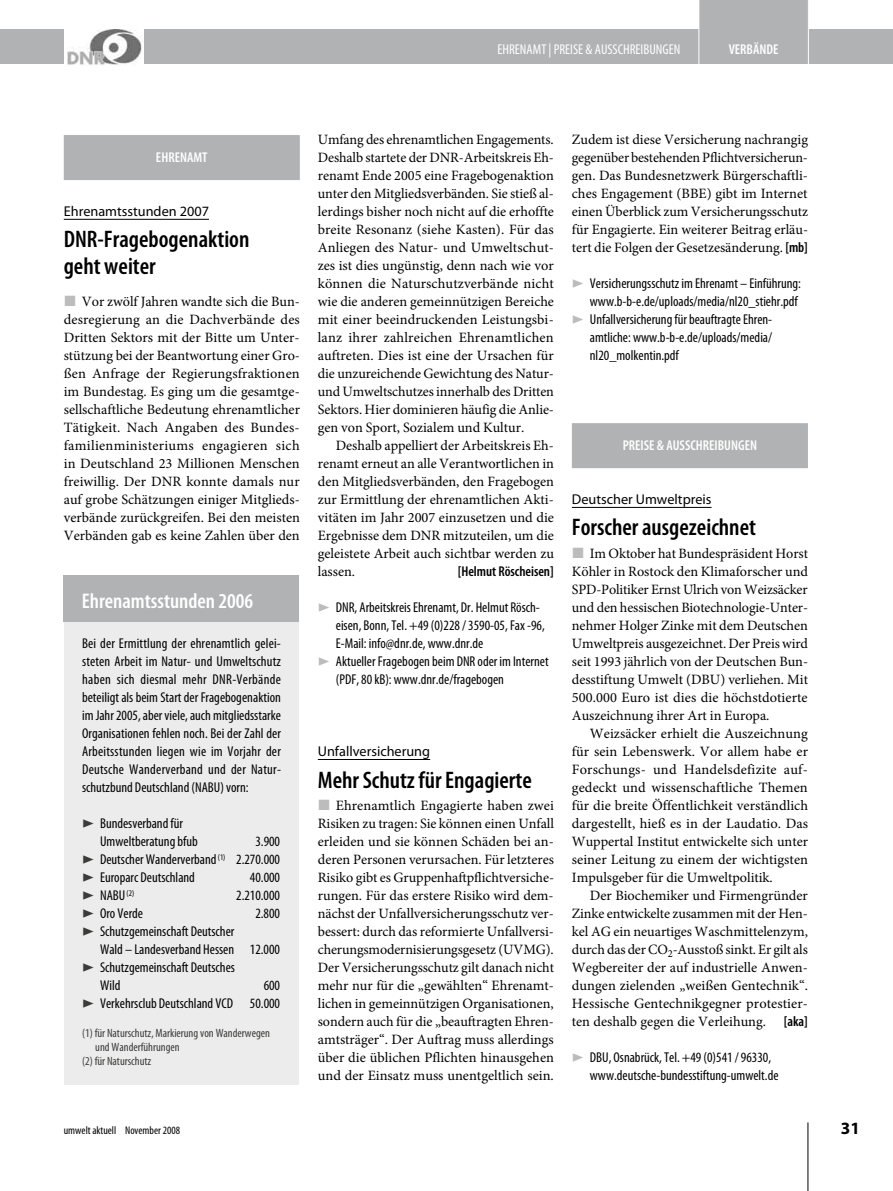
<style>
.page{position:relative;width:893px;height:1191px;background:#fff}
.page>*{position:absolute;margin:0;border:0;box-sizing:border-box;transform-origin:0 0}
.t1{font:600 condensed 24px/27px "Myriad Pro";color:#000}
.t2{font:600 condensed 21.3px "Myriad Pro";color:#fff}
.t3{font:700 17.25px "Myriad Pro";color:#000}
.t4{font:14.25px/18px "Minion Pro";color:#000;text-align:justify}
.t5{font:condensed 14.25px/18px "Myriad Pro";color:#000}
.t6{font:14.25px "Myriad Pro";color:#000}
.t7{font:600 condensed 14.25px "Myriad Pro";color:#fff}
.t8{font:condensed 14.25px "Myriad Pro";color:#fff}
.t9{font:600 condensed 14.25px "Myriad Pro";color:#000}
.t10{font:condensed 12px "Myriad Pro";color:#3c3b3a}
.t11{font:condensed 11.25px "Myriad Pro";color:#000}
.s1{font-family:"Myriad Pro";font-weight:600;font-stretch:condensed}
</style>
<div class="page">
<hr style="left:807px;top:1122px;width:1px;height:69px;background:#000">
<div style="left:143px;top:30px;width:750px;height:34px;background:#b1b2b3"></div>
<div style="left:0;top:30px;width:64px;height:34px;background:#b1b2b3"></div>
<div style="left:64px;top:27px;width:80px;height:39px;background:#fff"></div>
<img style="left:68px;top:29px;width:75px;height:36px">
<div style="left:699px;top:0;width:109px;height:64px;background:#b1b2b3"></div>
<hr style="left:698px;top:0;width:1px;height:72px;background:#fff">
<hr style="left:808px;top:0;width:1px;height:72px;background:#fff">
<div style="left:64px;top:135px;width:236px;height:45px;background:#b1b2b3"></div>
<hr style="left:64px;top:219px;width:145px;height:1px;background:#000">
<hr style="left:318px;top:759px;width:112px;height:1px;background:#000">
<div style="left:572px;top:423px;width:236px;height:45px;background:#b1b2b3"></div>
<hr style="left:572px;top:507px;width:139px;height:1px;background:#000">
<div style="left:64px;top:619px;width:235px;height:465px;background:#ececec"></div>
<div style="left:64px;top:575px;width:235px;height:47px;background:#b1b2b3"></div>
<p class="t8" style="left:497px;top:41px;width:150px">Ehrenamt | Preise &amp; Ausschreibung</p>
<p class="t8" style="left:669px;top:41px;width:11px">en</p>
<p class="t7" style="left:729px;top:40px;width:51px">verbände</p>
<p class="t7" style="left:156px;top:148px;width:53px">Ehrenamt</p>
<p class="t6" style="left:64px;top:202px;width:147px">Ehrenamtsstunden 2007</p>
<h1 class="t1" style="left:64px;top:225px;width:187px">DNR-Fragebogenaktion geht weiter</h1>
<p class="t4" style="left:64px;top:293px;width:238px;text-indent:18px">Vor zwölf Jahren wandte sich die Bun&shy;desregierung an die Dachverbände des Dritten Sektors mit der Bitte um Unter&shy;stützung bei der Beantwortung einer Gro&shy;ßen Anfrage der Regierungsfraktionen im Bundestag. Es ging um die gesamtge&shy;sellschaftliche Bedeutung ehrenamtlicher Tätigkeit. Nach Angaben des Bundes&shy;familienministeriums engagieren sich in Deutschland 23 Millionen Menschen freiwillig. Der DNR konnte damals nur auf grobe Schätzungen einiger Mitglieds&shy;verbände zurückgreifen. Bei den meisten Verbänden gab es keine Zahlen über den</p>
<h2 class="t2" style="left:82px;top:587px;width:173px">Ehrenamtsstunden 2006</h2>
<p class="t5" style="left:82px;top:634px;width:200px;text-align:justify">Bei der Ermittlung der ehrenamtlich gelei&shy;steten Arbeit im Natur- und Umweltschutz haben sich diesmal mehr DNR-Verbände beteiligt als beim Start der Fragebogenaktion im Jahr 2005, aber viele, auch mitgliedsstarke Organisationen fehlen noch. Bei der Zahl der Arbeitsstunden liegen wie im Vorjahr der Deutsche Wanderverband und der Natur&shy;schutzbund Deutschland (NABU) vorn:</p>
<p class="t5" style="left:100px;top:814px;width:99px">Bundesverband für<br>Umweltberatung bfub</p>
<p class="t5" style="left:100px;top:832px;width:182px;text-align:justify;text-indent:155px">3.900<br>Deutscher Wanderverband <sup>(1)</sup> 2.270.000<br>Europarc Deutschland</p>
<p class="t5" style="left:250px;top:868px;width:32px">40.000</p>
<p class="t5" style="left:100px;top:886px;width:36px">NABU <sup>(2)</sup></p>
<p class="t5" style="left:236px;top:886px;width:45px">2.210.000</p>
<p class="t5" style="left:100px;top:904px;width:45px">Oro Verde</p>
<p class="t5" style="left:255px;top:904px;width:26px">2.800</p>
<p class="t5" style="left:100px;top:922px;width:182px">Schutzgemeinschaft Deutscher<br>Wald – Landesverband Hessen 12.000<br>Schutzgemeinschaft Deutsches<br>Wild</p>
<p class="t5" style="left:100px;top:976px;width:182px;text-align:right">600<br>Verkehrsclub Deutschland VCD 50.000</p>
<p class="t10" style="left:82px;top:1025px;width:189px">(1) für Naturschutz, Markierung von Wanderwegen</p>
<p class="t10" style="left:95px;top:1040px;width:86px">und Wanderführungen</p>
<p class="t10" style="left:82px;top:1054px;width:71px">(2) für Naturschutz</p>
<p class="t4" style="left:318px;top:131px;width:238px;text-align:left">Umfang des ehrenamtlichen Engagements.<br>Deshalb startete der DNR-Arbeitskreis Eh&shy;renamt Ende 2005 eine Fragebogenaktion unter den Mitgliedsverbänden. Sie stieß al&shy;lerdings bisher noch nicht auf die erhoffte breite Resonanz (siehe Kasten). Für das Anliegen des Natur- und Umweltschut&shy;zes ist dies ungünstig, denn nach wie vor können die Naturschutzverbände nicht wie die anderen gemeinnützigen Bereiche mit einer beeindruckenden Leistungsbi&shy;lanz ihrer zahlreichen Ehrenamtlichen auftreten. Dies ist eine der Ursachen für die unzureichende Gewichtung des Natur&shy;und Umweltschutzes innerhalb des Dritten Sektors. Hier dominieren häufig die Anlie&shy;gen von Sport, Sozialem und Kultur.</p>
<p class="t4" style="left:318px;top:437px;width:238px;text-indent:18px">Deshalb appelliert der Arbeitskreis Eh&shy;renamt erneut an alle Verantwortlichen in den Mitgliedsverbänden, den Fragebogen zur Ermittlung der ehrenamtlichen Akti&shy;vitäten im Jahr 2007 einzusetzen und die Ergebnisse dem DNR mitzuteilen, um die geleistete Arbeit auch sichtbar werden zu lassen.</p>
<p class="t9" style="left:458px;top:562px;width:97px">[Helmut Röscheisen]</p>
<p class="t5" style="left:336px;top:598px;width:214px">DNR, Arbeitskreis Ehrenamt, Dr. Helmut Rösch&shy;eisen, Bonn, Tel. +49 (0)228 / 3590-05, Fax -96, E-Mail: info@dnr.de, www.dnr.de<br>Aktueller Fragebogen beim DNR oder im Internet (PDF, 80 kB): www.dnr.de/fragebogen</p>
<p class="t6" style="left:318px;top:742px;width:114px">Unfallversicherung</p>
<h1 class="t1" style="left:318px;top:765px;width:215px">Mehr Schutz für Engagierte</h1>
<p class="t4" style="left:318px;top:797px;width:238px;text-indent:18px">Ehrenamtlich Engagierte haben zwei Risiken zu tragen: Sie können einen Unfall erleiden und sie können Schäden bei an&shy;deren Personen verursachen. Für letzteres Risiko gibt es Gruppenhaftpflichtversiche&shy;rungen. Für das erstere Risiko wird dem&shy;nächst der Unfallversicherungsschutz ver&shy;bessert: durch das reformierte Unfallversi&shy;cherungsmodernisierungsgesetz (UVMG).<br>Der Versicherungsschutz gilt danach nicht mehr nur für die „gewählten“ Ehrenamt&shy;lichen in gemeinnützigen Organisationen, sondern auch für die „beauftragten Ehren&shy;amtsträger“. Der Auftrag muss allerdings über die üblichen Pflichten hinausgehen und der Einsatz muss unentgeltlich sein.</p>
<p class="t4" style="left:572px;top:131px;width:238px">Zudem ist diese Versicherung nachrangig gegenüber bestehenden Pflichtversicherun&shy;gen. Das Bundesnetzwerk Bürgerschaftli&shy;ches Engagement (BBE) gibt im Internet einen Überblick zum Versicherungsschutz für Engagierte. Ein weiterer Beitrag erläu&shy;tert die Folgen der Gesetzesänderung. <span class="s1">[mb]</span></p>
<p class="t5" style="left:590px;top:274px;width:213px">Versicherungsschutz im Ehrenamt – Einführung: www.b-b-e.de/uploads/media/nl20_stiehr.pdf Unfallversicherung für beauftragte Ehren&shy;amtliche: www.b-b-e.de/uploads/media/ nl20_molkentin.pdf</p>
<p class="t7" style="left:623px;top:436px;width:136px">Preise &amp; Ausschreibungen</p>
<p class="t6" style="left:572px;top:490px;width:141px">Deutscher Umweltpreis</p>
<h1 class="t1" style="left:572px;top:513px;width:186px">Forscher ausgezeichnet</h1>
<p class="t4" style="left:572px;top:545px;width:238px;text-indent:18px">Im Oktober hat Bundespräsident Horst Köhler in Rostock den Klimaforscher und SPD-Politiker Ernst Ulrich von Weizsäcker und den hessischen Biotechnologie-Unter&shy;nehmer Holger Zinke mit dem Deutschen Umweltpreis ausgezeichnet. Der Preis wird seit 1993 jährlich von der Deutschen Bun&shy;desstiftung Umwelt (DBU) verliehen. Mit 500.000 Euro ist dies die höchstdotierte Auszeichnung ihrer Art in Europa.</p>
<p class="t4" style="left:572px;top:725px;width:238px;text-indent:18px">Weizsäcker erhielt die Auszeichnung für sein Lebenswerk. Vor allem habe er Forschungs- und Handelsdefizite auf&shy;gedeckt und wissenschaftliche Themen für die breite Öffentlichkeit verständlich dargestellt, hieß es in der Laudatio. Das Wuppertal Institut entwickelte sich unter seiner Leitung zu einem der wichtigsten Impulsgeber für die Umweltpolitik.</p>
<p class="t4" style="left:572px;top:887px;width:238px;text-indent:18px">Der Biochemiker und Firmengründer Zinke entwickelte zusammen mit der Hen&shy;kel AG ein neuartiges Waschmittelenzym, durch das der CO<sub>2</sub>-Ausstoß sinkt. Er gilt als Wegbereiter der auf industrielle Anwen&shy;dungen zielenden „weißen Gentechnik“.<br>Hessische Gentechnikgegner protestier&shy;ten deshalb gegen die Verleihung.</p>
<p class="t9" style="left:784px;top:1012px;width:26px">[aka]</p>
<p class="t5" style="left:590px;top:1048px;width:190px">DBU, Osnabrück, Tel. +49 (0)541 / 96330, www.deutsche-bundesstiftung-umwelt.de</p>
<p class="t11" style="left:64px;top:1123px;width:118px">umwelt aktuell November 2008</p>
<p class="t3" style="left:841px;top:1117px;width:21px">31</p>
</div>
